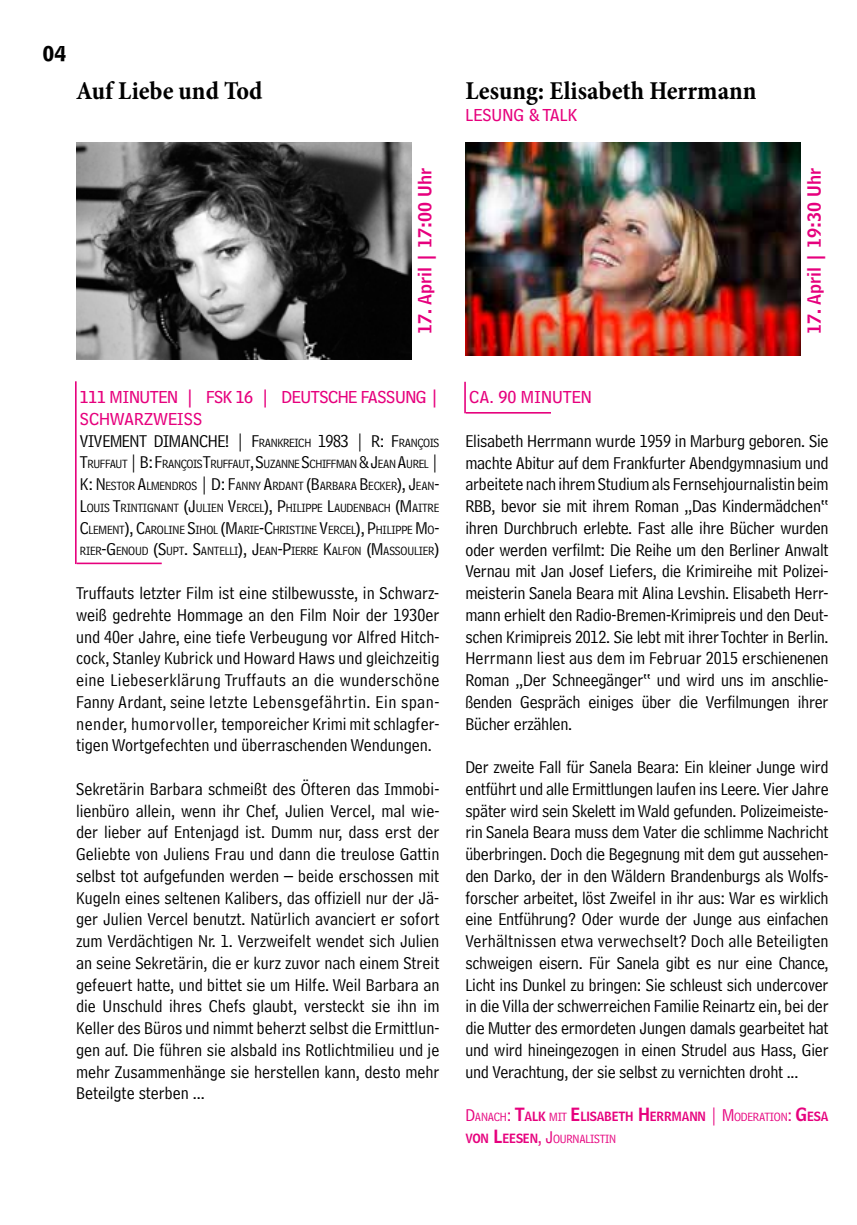
<style>
.page{position:relative;width:857px;height:1225px;background:#fff}
.page>*{position:absolute;margin:0;border:0;box-sizing:border-box;transform-origin:0 0}
.t1{font:700 condensed 26px "Minion Pro";color:#000}
.t2{font:18px/21.8px "Bell Centennial Address";letter-spacing:-.01em;color:#000;text-align:justify}
.t3{font:18px/21.8px "Bell Centennial Sub Caption";letter-spacing:-.025em;color:#e6007d}
.t4{font:18px "Bell Centennial Name And Number";color:#e6007d}
.t5{font:18px "Bell Centennial Sub Caption";color:#e6007d}
.t6{font:18px "Bell Centennial Address";color:#000}
.t7{font:18px "Bell Centennial Bold Listing";color:#000}
.t8{font:12.6px/21.8px "Bell Centennial Address";letter-spacing:-.015em;color:#000;text-align:justify}
.t9{font:12.6px "Bell Centennial Name And Number";letter-spacing:-.015em;color:#e6007d}
.t10{font:12.6px "Bell Centennial Address";letter-spacing:-.015em;color:#e6007d}
.s1{font-size:18px}
.s2{font-family:"Bell Centennial Address";font-size:18px}
.s3{font-family:"Bell Centennial Address"}
.s4{font-family:"Bell Centennial Name And Number"}
.s5{font-family:"Bell Centennial Name And Number";font-size:18px}
</style>
<div class="page">
<hr style="left:75px;top:381px;width:2px;height:183px;background:#e6007d">
<img style="left:77px;top:142px;width:334px;height:218px">
<hr style="left:77px;top:562px;width:85px;height:2px;background:#e6007d">
<hr style="left:464px;top:382px;width:1px;height:31px;background:#e6007d">
<img style="left:465px;top:142px;width:335px;height:213px">
<hr style="left:465px;top:412px;width:85px;height:1px;background:#e6007d">
<p class="t7" style="left:43px;top:41px;width:26px">04</p>
<h1 class="t1" style="left:76px;top:73px;width:188px">Auf Liebe und Tod</h1>
<p class="t4" style="left:413px;top:334px;width:168px;rotate:-90deg">17. April | 17:00 Uhr</p>
<p class="t3" style="left:80px;top:386px;width:360px">111 MINUTEN | FSK 16 | DEUTSCHE FASSUNG |<br>SCHWARZWEISS</p>
<p class="t6" style="left:80px;top:430px;width:10px">VIVEMENT</p>
<p class="t6" style="left:154px;top:430px;width:10px">DIMAN</p>
<p class="t8" style="left:80px;top:431px;width:361px;text-indent:119px"><span class="s1">CHE! | F</span>RANKREICH <span class="s1">1983 | R: F</span>RANÇOIS <span class="s1">T</span>RUFFAUT <span class="s1">| B: F</span>RANÇOIS<span class="s1">T</span>RUFFAUT<span class="s1">, S</span>UZANNE<span class="s1">S</span>CHIFFMAN <span class="s1">&amp; J</span>EAN<span class="s1">A</span>UREL <span class="s1">| K: N</span> ESTOR <span class="s1">A</span>LMENDROS <span class="s1">| D: F</span>ANNY <span class="s1">A</span>RDANT <span class="s1">(B</span>ARBARA <span class="s1">B</span> ECKER<span class="s1">), J</span>EAN<span class="s1">-L</span>OUIS <span class="s1">T</span>RINTIGNANT <span class="s1">(J</span>ULIEN <span class="s1">V</span>ERCEL<span class="s1">), P</span>HILIPPE <span class="s1">L</span>AUDENBACH <span class="s1">(M</span>AITRE <span class="s1">C</span>LEMENT<span class="s1">), C</span>AROLINE <span class="s1">S</span>IHOL <span class="s1">(M</span>ARIE<span class="s1">-C</span>HRISTINE <span class="s1">V</span>ERCEL<span class="s1">), P</span>HILIPPE <span class="s1">M</span> O<span class="s1">-</span>RIER<span class="s1">-G</span>ENOUD <span class="s1">(S</span>UPT<span class="s1">. S</span>ANTELLI<span class="s1">), J</span>EAN<span class="s1">-P</span>IERRE <span class="s1">K</span>ALFON <span class="s1">(M</span>ASSOULIER<span class="s1">)</span></p>
<p class="t2" style="left:76px;top:582px;width:364px">Truffauts letzter Film ist eine stilbewusste, in Schwarz&shy;weiß gedrehte Hommage an den Film Noir der 1930er und 40er Jahre, eine tiefe Verbeugung vor Alfred Hitch&shy;cock, Stanley Kubrick und Howard Haws und gleichzeitig eine Liebeserklärung Truffauts an die wunderschöne Fanny Ardant, seine letzte Lebensgefährtin. Ein span&shy;nender, humorvoller, temporeicher Krimi mit schlagfer&shy;tigen Wortgefechten und überraschenden Wendungen.</p>
<p class="t2" style="left:76px;top:778px;width:364px">Sekretärin Barbara schmeißt des Öfteren das Immobi&shy;lienbüro allein, wenn ihr Chef, Julien Vercel, mal wie&shy;der lieber auf Entenjagd ist. Dumm nur, dass erst der Geliebte von Juliens Frau und dann die treulose Gattin selbst tot aufgefunden werden – beide erschossen mit Kugeln eines seltenen Kalibers, das offiziell nur der Jä&shy;ger Julien Vercel benutzt. Natürlich avanciert er sofort zum Verdächtigen Nr. 1. Verzweifelt wendet sich Julien an seine Sekretärin, die er kurz zuvor nach einem Streit gefeuert hatte, und bittet sie um Hilfe. Weil Barbara an die Unschuld ihres Chefs glaubt, versteckt sie ihn im Keller des Büros und nimmt beherzt selbst die Ermittlun&shy;gen auf. Die führen sie alsbald ins Rotlichtmilieu und je mehr Zusammenhänge sie herstellen kann, desto mehr Beteilgte sterben ...</p>
<h1 class="t1" style="left:465px;top:73px;width:292px">Lesung: Elisabeth Herrmann</h1>
<p class="t5" style="left:465px;top:104px;width:113px">LESUNG &amp; TALK</p>
<p class="t5" style="left:469px;top:386px;width:124px">CA. 90 MINUTEN</p>
<p class="t4" style="left:802px;top:334px;width:168px;rotate:-90deg">17. April | 19:30 Uhr</p>
<p class="t2" style="left:465px;top:430px;width:364px">Elisabeth Herrmann wurde 1959 in Marburg geboren. Sie machte Abitur auf dem Frankfurter Abendgymnasium und arbeitete nach ihrem Studium als Fernsehjournalistin beim RBB, bevor sie mit ihrem Roman „Das Kindermädchen“ ihren Durchbruch erlebte. Fast alle ihre Bücher wurden oder werden verfilmt: Die Reihe um den Berliner Anwalt Vernau mit Jan Josef Liefers, die Krimireihe mit Polizei&shy;meisterin Sanela Beara mit Alina Levshin. Elisabeth Herr&shy;mann erhielt den Radio-Bremen-Krimipreis und den Deut&shy;schen Krimipreis 2012. Sie lebt mit ihrer Tochter in Berlin.<br>Herrmann liest aus dem im Februar 2015 erschienenen Roman „Der Schneegänger“ und wird uns im anschlie&shy;ßenden Gespräch einiges über die Verfilmungen ihrer Bücher erzählen.</p>
<p class="t2" style="left:465px;top:756px;width:364px">Der zweite Fall für Sanela Beara: Ein kleiner Junge wird entführt und alle Ermittlungen laufen ins Leere. Vier Jahre später wird sein Skelett im Wald gefunden. Polizeimeiste&shy;rin Sanela Beara muss dem Vater die schlimme Nachricht überbringen. Doch die Begegnung mit dem gut aussehen&shy;den Darko, der in den Wäldern Brandenburgs als Wolfs&shy;forscher arbeitet, löst Zweifel in ihr aus: War es wirklich eine Entführung? Oder wurde der Junge aus einfachen Verhältnissen etwa verwechselt? Doch alle Beteiligten schweigen eisern. Für Sanela gibt es nur eine Chance, Licht ins Dunkel zu bringen: Sie schleust sich undercover in die Villa der schwerreichen Familie Reinartz ein, bei der die Mutter des ermordeten Jungen damals gearbeitet hat und wird hineingezogen in einen Strudel aus Hass, Gier und Verachtung, der sie selbst zu vernichten droht ...</p>
<p class="t9" style="left:465px;top:1108px;width:364px"><span class="s2">D</span><span class="s3">ANACH</span><span class="s2">:</span> <span class="s1">T</span>ALK <span class="s3">MIT</span> <span class="s1">E</span> LISABETH <span class="s1">H</span> ERRMANN <span class="s2">| M</span> <span class="s3">ODERATION</span><span class="s2">:</span> <span class="s1">G</span> ESA</p>
<p class="t10" style="left:465px;top:1131px;width:152px"><span class="s4">VON</span> <span class="s5">L</span><span class="s4">EESEN</span><span class="s1">, J</span>OURNALISTIN</p>
</div>
